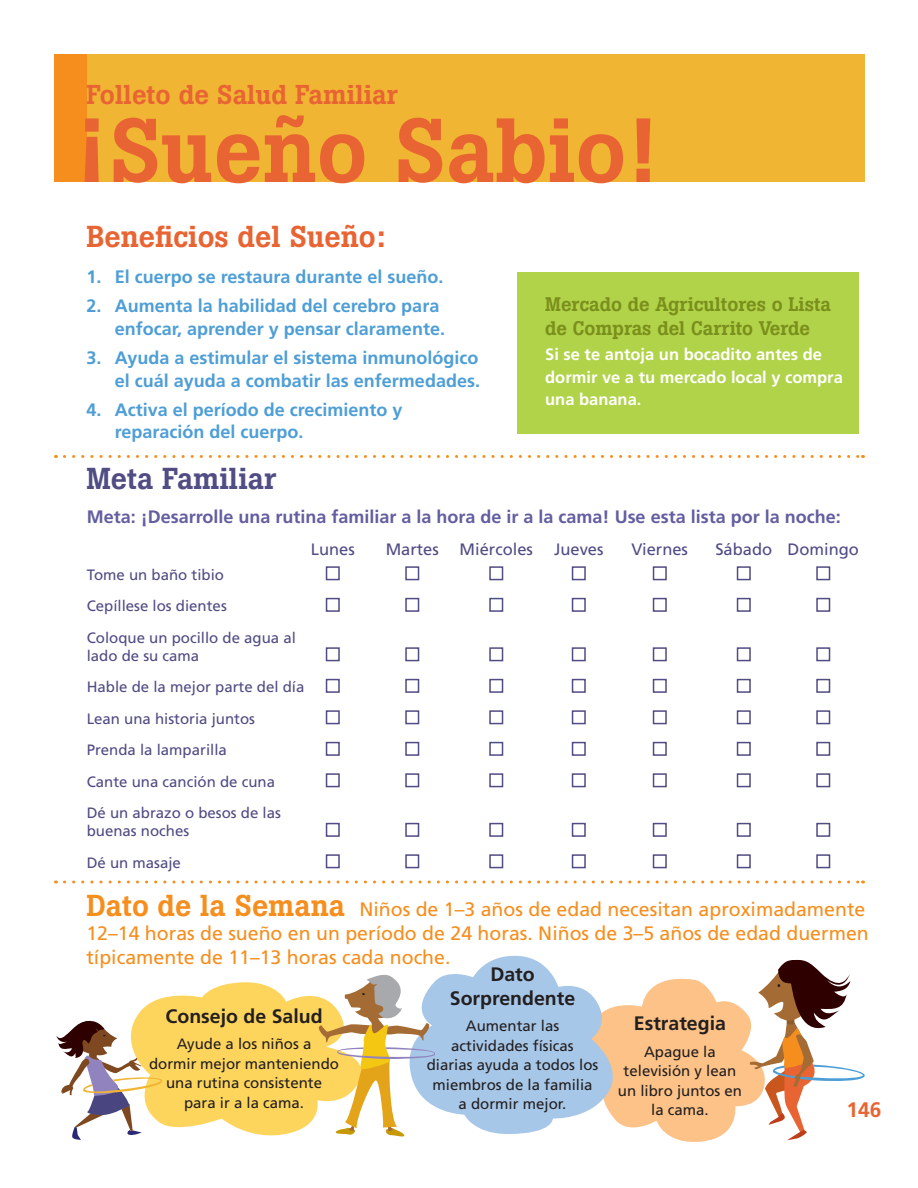
<style>
.page{position:relative;width:918px;height:1188px;background:#fff}
.page>*{position:absolute;margin:0;border:0;box-sizing:border-box;transform-origin:0 0}
.t1{font:500 90px "Boton BQ";color:#e86432}
.Header_14_18_bk{font:500 30px "Boton BQ";color:#e86432}
.Header_14_18_bk-2{font:500 30px "Boton BQ";color:#504c84}
.t2{font:500 27px "Boton BQ";color:#e86432}
.t3{font:700 21px "Frutiger";color:#e86432}
.Header_14_18_bk-3{font:19.5px/24px "Frutiger";color:#f68e1e}
.Header_14_18_bk-4{font:500 19.5px/24px "Boton BQ";color:#7a8f1c}
.Heading_small_13_16{font:700 19.5px/24px "Frutiger";color:#231f20;text-align:center}
.Body_Text_12_15{font:700 18px/22.5px "Frutiger";color:#4e9ed6}
.Body_Text_12_15-2{font:700 18px "Frutiger";color:#635ea0}
.Body_Text_12_15-3{font:700 16.5px/22.5px "Frutiger";color:#fff}
.t4{font:16.5px "Frutiger";color:#504c84}
.Body_Text_10_13_cntr{font:15px/19.5px "Frutiger";color:#231f20;text-align:center}
.t5{font:15px/31.5px "Frutiger";color:#504c84}
.s1{font-family:"Boton BQ";font-weight:500;font-size:30px}
</style>
<div class="page">
<svg style="left:64px;top:455px;width:799px;height:3px"></svg>
<div style="left:517px;top:272px;width:342px;height:162px;background:#b1d349"></div>
<div style="left:55px;top:54px;width:810px;height:128px;background:#f1b534"></div>
<div style="left:54px;top:54px;width:32px;height:128px;background:#f68e1e"></div>
<div style="left:326px;top:566px;width:14px;height:14px;border:2px solid #504c84"></div>
<div style="left:405px;top:566px;width:14px;height:14px;border:2px solid #504c84"></div>
<div style="left:489px;top:566px;width:14px;height:14px;border:2px solid #504c84"></div>
<div style="left:572px;top:566px;width:14px;height:14px;border:2px solid #504c84"></div>
<div style="left:653px;top:566px;width:14px;height:14px;border:2px solid #504c84"></div>
<div style="left:737px;top:566px;width:14px;height:14px;border:2px solid #504c84"></div>
<div style="left:816px;top:566px;width:14px;height:14px;border:2px solid #504c84"></div>
<div style="left:326px;top:598px;width:14px;height:14px;border:2px solid #504c84"></div>
<div style="left:405px;top:598px;width:14px;height:14px;border:2px solid #504c84"></div>
<div style="left:489px;top:598px;width:14px;height:14px;border:2px solid #504c84"></div>
<div style="left:572px;top:598px;width:14px;height:14px;border:2px solid #504c84"></div>
<div style="left:653px;top:598px;width:14px;height:14px;border:2px solid #504c84"></div>
<div style="left:737px;top:598px;width:14px;height:14px;border:2px solid #504c84"></div>
<div style="left:816px;top:598px;width:14px;height:14px;border:2px solid #504c84"></div>
<div style="left:326px;top:647px;width:14px;height:14px;border:2px solid #504c84"></div>
<div style="left:405px;top:647px;width:14px;height:14px;border:2px solid #504c84"></div>
<div style="left:489px;top:647px;width:14px;height:14px;border:2px solid #504c84"></div>
<div style="left:572px;top:647px;width:14px;height:14px;border:2px solid #504c84"></div>
<div style="left:653px;top:647px;width:14px;height:14px;border:2px solid #504c84"></div>
<div style="left:737px;top:647px;width:14px;height:14px;border:2px solid #504c84"></div>
<div style="left:816px;top:647px;width:14px;height:14px;border:2px solid #504c84"></div>
<div style="left:326px;top:679px;width:14px;height:14px;border:2px solid #504c84"></div>
<div style="left:405px;top:679px;width:14px;height:14px;border:2px solid #504c84"></div>
<div style="left:489px;top:679px;width:14px;height:14px;border:2px solid #504c84"></div>
<div style="left:572px;top:679px;width:14px;height:14px;border:2px solid #504c84"></div>
<div style="left:653px;top:679px;width:14px;height:14px;border:2px solid #504c84"></div>
<div style="left:737px;top:679px;width:14px;height:14px;border:2px solid #504c84"></div>
<div style="left:816px;top:679px;width:14px;height:14px;border:2px solid #504c84"></div>
<div style="left:326px;top:710px;width:14px;height:14px;border:2px solid #504c84"></div>
<div style="left:405px;top:710px;width:14px;height:14px;border:2px solid #504c84"></div>
<div style="left:489px;top:710px;width:14px;height:14px;border:2px solid #504c84"></div>
<div style="left:572px;top:710px;width:14px;height:14px;border:2px solid #504c84"></div>
<div style="left:653px;top:710px;width:14px;height:14px;border:2px solid #504c84"></div>
<div style="left:737px;top:710px;width:14px;height:14px;border:2px solid #504c84"></div>
<div style="left:816px;top:710px;width:14px;height:14px;border:2px solid #504c84"></div>
<div style="left:326px;top:742px;width:14px;height:14px;border:2px solid #504c84"></div>
<div style="left:405px;top:742px;width:14px;height:14px;border:2px solid #504c84"></div>
<div style="left:489px;top:742px;width:14px;height:14px;border:2px solid #504c84"></div>
<div style="left:572px;top:742px;width:14px;height:14px;border:2px solid #504c84"></div>
<div style="left:653px;top:742px;width:14px;height:14px;border:2px solid #504c84"></div>
<div style="left:737px;top:742px;width:14px;height:14px;border:2px solid #504c84"></div>
<div style="left:816px;top:742px;width:14px;height:14px;border:2px solid #504c84"></div>
<div style="left:326px;top:773px;width:14px;height:14px;border:2px solid #504c84"></div>
<div style="left:405px;top:773px;width:14px;height:14px;border:2px solid #504c84"></div>
<div style="left:489px;top:773px;width:14px;height:14px;border:2px solid #504c84"></div>
<div style="left:572px;top:773px;width:14px;height:14px;border:2px solid #504c84"></div>
<div style="left:653px;top:773px;width:14px;height:14px;border:2px solid #504c84"></div>
<div style="left:737px;top:773px;width:14px;height:14px;border:2px solid #504c84"></div>
<div style="left:816px;top:773px;width:14px;height:14px;border:2px solid #504c84"></div>
<div style="left:326px;top:823px;width:14px;height:14px;border:2px solid #504c84"></div>
<div style="left:405px;top:823px;width:14px;height:14px;border:2px solid #504c84"></div>
<div style="left:489px;top:823px;width:14px;height:14px;border:2px solid #504c84"></div>
<div style="left:572px;top:823px;width:14px;height:14px;border:2px solid #504c84"></div>
<div style="left:653px;top:823px;width:14px;height:14px;border:2px solid #504c84"></div>
<div style="left:737px;top:823px;width:14px;height:14px;border:2px solid #504c84"></div>
<div style="left:816px;top:823px;width:14px;height:14px;border:2px solid #504c84"></div>
<div style="left:326px;top:854px;width:14px;height:14px;border:2px solid #504c84"></div>
<div style="left:405px;top:854px;width:14px;height:14px;border:2px solid #504c84"></div>
<div style="left:489px;top:854px;width:14px;height:14px;border:2px solid #504c84"></div>
<div style="left:572px;top:854px;width:14px;height:14px;border:2px solid #504c84"></div>
<div style="left:653px;top:854px;width:14px;height:14px;border:2px solid #504c84"></div>
<div style="left:737px;top:854px;width:14px;height:14px;border:2px solid #504c84"></div>
<div style="left:816px;top:854px;width:14px;height:14px;border:2px solid #504c84"></div>
<svg style="left:64px;top:880px;width:799px;height:4px"></svg>
<svg style="left:56px;top:955px;width:809px;height:187px"></svg>
<p class="t2" style="left:86px;top:79px;width:313px">Folleto de Salud Familiar</p>
<p class="t1" style="left:79px;top:100px;width:579px">¡Sueño Sabio!</p>
<p class="Header_14_18_bk" style="left:86px;top:220px;width:301px">Beneficios del Sueño:</p>
<p class="Body_Text_12_15" style="left:86px;top:266px;width:359px">1. El cuerpo se restaura durante el sueño.</p>
<p class="Body_Text_12_15" style="left:115px;top:295px;width:332px;text-indent:-28px">2. Aumenta la habilidad del cerebro para enfocar, aprender y pensar claramente.</p>
<p class="Body_Text_12_15" style="left:86px;top:347px;width:395px;text-align:right">3. Ayuda a estimular el sistema inmunológico el cuál ayuda a combatir las enfermedades.</p>
<p class="Body_Text_12_15" style="left:115px;top:398px;width:289px;text-indent:-28px">4. Activa el período de crecimiento y reparación del cuerpo.</p>
<p class="Header_14_18_bk-2" style="left:86px;top:461px;width:192px">Meta Familiar</p>
<p class="Header_14_18_bk-4" style="left:545px;top:292px;width:287px">Mercado de Agricultores o Lista de Compras del Carrito Verde</p>
<p class="Body_Text_12_15-3" style="left:545px;top:343px;width:299px">Si se te antoja un bocadito antes de dormir ve a tu mercado local y compra una banana.</p>
<p class="Body_Text_12_15-2" style="left:87px;top:506px;width:755px">Meta: ¡Desarrolle una rutina familiar a la hora de ir a la cama! Use esta lista por la noche:</p>
<p class="t4" style="left:311px;top:539px;width:46px">Lunes</p>
<p class="t4" style="left:386px;top:539px;width:55px">Martes</p>
<p class="t4" style="left:460px;top:539px;width:75px">Miércoles</p>
<p class="t4" style="left:554px;top:539px;width:51px">Jueves</p>
<p class="t4" style="left:632px;top:539px;width:58px">Viernes</p>
<p class="t4" style="left:715px;top:539px;width:145px">Sábado Domingo</p>
<p class="t5" style="left:87px;top:559px;width:211px">Tome un baño tibio<br>Cepíllese los dientes<br>Coloque un pocillo de agua al</p>
<p class="t5" style="left:87px;top:640px;width:219px">lado de su cama<br>Hable de la mejor parte del día<br>Lean una historia juntos<br>Prenda la lamparilla<br>Cante una canción de cuna<br>Dé un abrazo o besos de las</p>
<p class="t5" style="left:87px;top:815px;width:104px">buenas noches<br>Dé un masaje</p>
<p class="Header_14_18_bk-3" style="left:86px;top:897px;width:784px"><span class="s1">Dato de la Semana</span> Niños de 1–3 años de edad necesitan aproximadamente<br>12–14 horas de sueño en un período de 24 horas. Niños de 3–5 años de edad duermen típicamente de 11–13 horas cada noche.</p>
<h1 class="Heading_small_13_16" style="left:450px;top:963px;width:127px">Dato<br>Sorprendente</h1>
<p class="Body_Text_10_13_cntr" style="left:427px;top:1017px;width:173px">Aumentar las actividades físicas diarias ayuda a todos los miembros de la familia a dormir mejor.</p>
<h1 class="Heading_small_13_16" style="left:166px;top:1004px;width:159px">Consejo de Salud</h1>
<p class="Body_Text_10_13_cntr" style="left:149px;top:1034px;width:192px">Ayude a los niños a<br>dormir mejor manteniendo una rutina consistente para ir a la cama.</p>
<h1 class="Heading_small_13_16" style="left:634px;top:1012px;width:94px">Estrategia</h1>
<p class="Body_Text_10_13_cntr" style="left:618px;top:1042px;width:126px">Apague la televisión y lean un libro juntos en la cama.</p>
<p class="t3" style="left:846px;top:1097px;width:37px">146</p>
</div>
